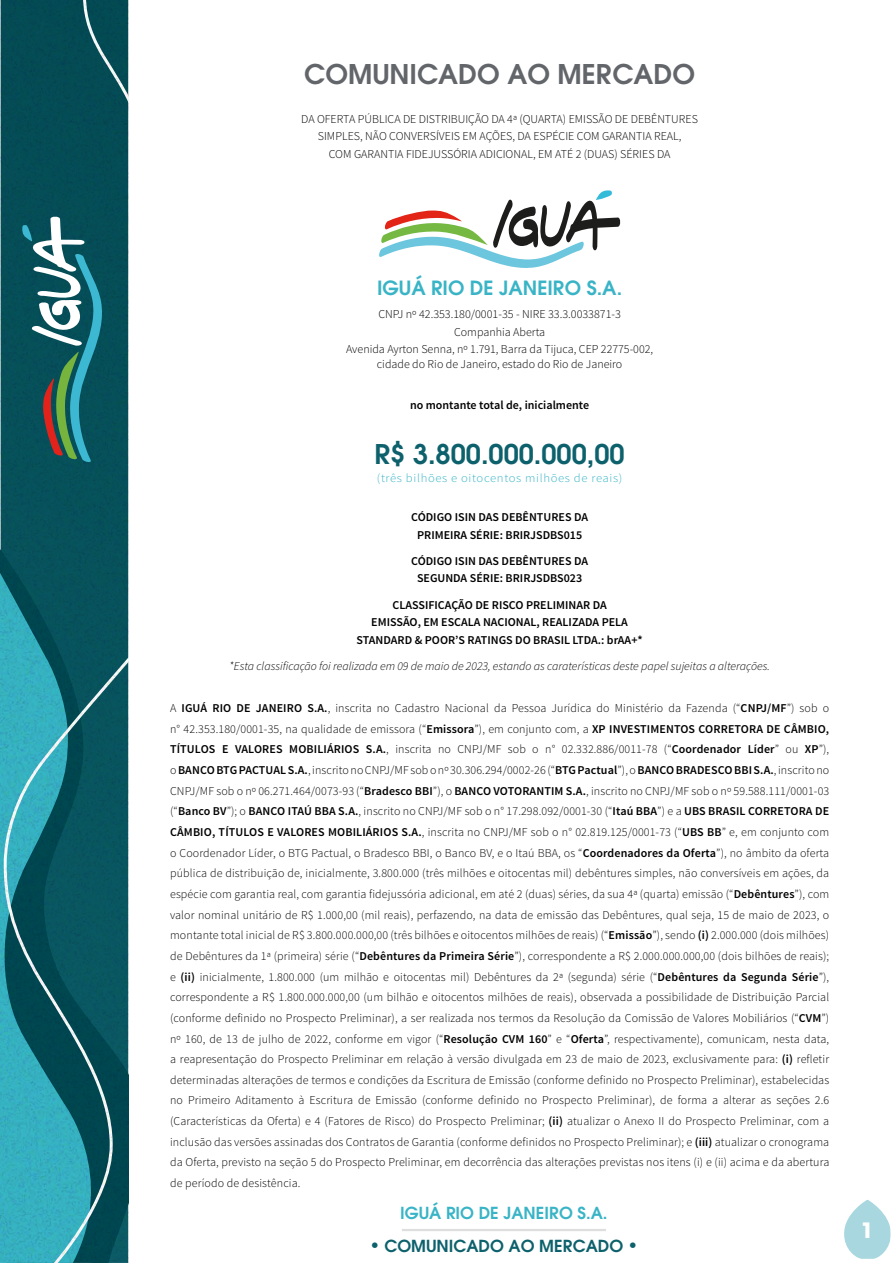
<style>
.page{position:relative;width:893px;height:1263px;background:#fff}
.page>*{position:absolute;margin:0;border:0;box-sizing:border-box;transform-origin:0 0}
.t1{font:600 27px "ITC Avant Garde Pro";color:#626569}
.t2{font:600 27px "ITC Avant Garde Pro";color:#0d616c}
.t3{font:700 21px "ITC Avant Garde Pro";color:#fff}
.t4{font:600 19.5px "ITC Avant Garde Pro";color:#39b4c6}
.t5{font:600 16.5px "ITC Avant Garde Pro";color:#0d616c}
.t6{font:600 16.5px "ITC Avant Garde Pro";color:#39b4c6}
.t7{font:300 12px/20.7px "Source Sans Pro";color:#000;text-align:justify}
.t8{font:600 12px/17.7px "Source Sans Pro";color:#000;text-align:center}
.t9{font:italic 300 12px "Source Sans Pro";color:#000}
.t10{font:300 12px "Source Sans Pro";letter-spacing:.05em;color:#39b4c6;scale:1.06 1}
.s1{font-weight:600}
.s2{font-size:18px}
</style>
<div class="page">
<hr style="left:402px;top:1229px;width:204px;height:2px;background:#ccc">
<img style="left:1px;top:0;width:127px;height:1263px">
<svg style="left:22px;top:216px;width:82px;height:248px;background:#327074"></svg>
<svg style="left:844px;top:1200px;width:46px;height:59px"></svg>
<svg style="left:379px;top:190px;width:241px;height:78px"></svg>
<h2 class="t1" style="left:304px;top:56px;width:392px">COMUNICADO AO MERCADO</h2>
<p class="t7" style="left:301px;top:110px;width:398px;line-height:17.7px;text-align:center">DA OFERTA PÚBLICA DE DISTRIBUIÇÃO DA 4ª (QUARTA) EMISSÃO DE DEBÊNTURES<br>SIMPLES, NÃO CONVERSÍVEIS EM AÇÕES, DA ESPÉCIE COM GARANTIA REAL,<br>COM GARANTIA FIDEJUSSÓRIA ADICIONAL, EM ATÉ 2 (DUAS) SÉRIES DA</p>
<h3 class="t4" style="left:377px;top:275px;width:247px">IGUÁ RIO DE JANEIRO S.A.</h3>
<p class="t7" style="left:346px;top:305px;width:308px;line-height:17.7px;text-align:center">CNPJ nº 42.353.180/0001-35 - NIRE 33.3.0033871-3<br>Companhia Aberta<br>Avenida Ayrton Senna, nº 1.791, Barra da Tijuca, CEP 22775-002,</p>
<p class="t7" style="left:377px;top:354px;width:247px">cidade do Rio de Janeiro, estado do Rio de Janeiro</p>
<p class="t8" style="left:410px;top:397px;width:181px">no montante total de, inicialmente</p>
<h2 class="t2" style="left:375px;top:437px;width:252px">R$ 3.800.000.000,00</h2>
<p class="t10" style="left:377px;top:471px;width:233px">(três bilhões e oitocentos milhões de reais)</p>
<p class="t8" style="left:411px;top:508px;width:178px">CÓDIGO ISIN DAS DEBÊNTURES DA<br>PRIMEIRA SÉRIE: BRIRJSDBS015</p>
<p class="t8" style="left:411px;top:552px;width:178px">CÓDIGO ISIN DAS DEBÊNTURES DA<br>SEGUNDA SÉRIE: BRIRJSDBS023</p>
<p class="t8" style="left:357px;top:596px;width:288px">CLASSIFICAÇÃO DE RISCO PRELIMINAR DA<br>EMISSÃO, EM ESCALA NACIONAL, REALIZADA PELA<br>STANDARD &amp; POOR’S RATINGS DO BRASIL LTDA.: brAA+*</p>
<p class="t9" style="left:229px;top:659px;width:542px">*Esta classificação foi realizada em 09 de maio de 2023, estando as caraterísticas deste papel sujeitas a alterações.</p>
<p class="t7" style="left:170px;top:698px;width:661px">A <span class="s1">IGUÁ RIO DE JANEIRO S.A.</span>, inscrita no Cadastro Nacional da Pessoa Jurídica do Ministério da Fazenda (“<span class="s1">CNPJ/MF</span>”) sob o n° 42.353.180/0001-35, na qualidade de emissora (“<span class="s1">Emissora</span>”), em conjunto com, a <span class="s1">XP INVESTIMENTOS CORRETORA DE CÂMBIO, TÍTULOS E VALORES MOBILIÁRIOS S.A.</span>, inscrita no CNPJ/MF sob o n° 02.332.886/0011-78 (“<span class="s1">Coordenador Líder</span>” ou <span class="s1">XP</span>”),</p>
<p class="t7" style="left:170px;top:760px;width:661px">o <span class="s1">BANCO BTG PACTUAL S.A.</span>, inscrito no CNPJ/MF sob o nº 30.306.294/0002-26 (“<span class="s1">BTG Pactual</span>”), o <span class="s1">BANCO BRADESCO BBI S.A.</span>, inscrito no CNPJ/MF sob o nº 06.271.464/0073-93 (“<span class="s1">Bradesco BBI</span>”), o <span class="s1">BANCO VOTORANTIM S.A.</span>, inscrito no CNPJ/MF sob o nº 59.588.111/0001-03 (“<span class="s1">Banco BV</span>”); o <span class="s1">BANCO ITAÚ BBA S.A.</span>, inscrito no CNPJ/MF sob o n° 17.298.092/0001-30 (“<span class="s1">Itaú BBA</span>”) e a <span class="s1">UBS BRASIL CORRETORA DE CÂMBIO, TÍTULOS E VALORES MOBILIÁRIOS S.A.</span>, inscrita no CNPJ/MF sob o n° 02.819.125/0001-73 (“<span class="s1">UBS BB</span>” e, em conjunto com</p>
<p class="t7" style="left:170px;top:842px;width:661px">o Coordenador Líder, o BTG Pactual, o Bradesco BBI, o Banco BV, e o Itaú BBA, os “<span class="s1">Coordenadores da Oferta</span>”), no âmbito da oferta pública de distribuição de, inicialmente, 3.800.000 (três milhões e oitocentas mil) debêntures simples, não conversíveis em ações, da espécie com garantia real, com garantia fidejussória adicional, em até 2 (duas) séries, da sua 4ª (quarta) emissão (“<span class="s1">Debêntures</span>”), com valor nominal unitário de R$ 1.000,00 (mil reais), perfazendo, na data de emissão das Debêntures, qual seja, 15 de maio de 2023, o montante total inicial de R$ 3.800.000.000,00 (três bilhões e oitocentos milhões de reais) (“<span class="s1">Emissão</span>”), sendo <span class="s1">(i)</span> 2.000.000 (dois milhões) de Debêntures da 1ª (primeira) série (“<span class="s1">Debêntures da Primeira Série</span>”), correspondente a R$ 2.000.000.000,00 (dois bilhões de reais); e <span class="s1">(ii)</span> inicialmente, 1.800.000 (um milhão e oitocentas mil) Debêntures da 2ª (segunda) série (“<span class="s1">Debêntures da Segunda Série</span>”), correspondente a R$ 1.800.000.000,00 (um bilhão e oitocentos milhões de reais), observada a possibilidade de Distribuição Parcial (conforme definido no Prospecto Preliminar), a ser realizada nos termos da Resolução da Comissão de Valores Mobiliários (“<span class="s1">CVM</span>”) nº 160, de 13 de julho de 2022, conforme em vigor (“<span class="s1">Resolução CVM 160</span>” e “<span class="s1">Oferta</span>”, respectivamente), comunicam, nesta data, a reapresentação do Prospecto Preliminar em relação à versão divulgada em 23 de maio de 2023, exclusivamente para: <span class="s1">(i)</span> refletir determinadas alterações de termos e condições da Escritura de Emissão (conforme definido no Prospecto Preliminar), estabelecidas no Primeiro Aditamento à Escritura de Emissão (conforme definido no Prospecto Preliminar), de forma a alterar as seções 2.6 (Características da Oferta) e 4 (Fatores de Risco) do Prospecto Preliminar; <span class="s1">(ii)</span> atualizar o Anexo II do Prospecto Preliminar, com a inclusão das versões assinadas dos Contratos de Garantia (conforme definidos no Prospecto Preliminar); e <span class="s1">(iii)</span> atualizar o cronograma da Oferta, previsto na seção 5 do Prospecto Preliminar, em decorrência das alterações previstas nos itens (i) e (ii) acima e da abertura de período de desistência.</p>
<h3 class="t6" style="left:400px;top:1202px;width:209px">IGUÁ RIO DE JANEIRO S.A.</h3>
<h3 class="t5" style="left:369px;top:1235px;width:270px"><span class="s2">•</span> COMUNICADO AO MERCADO <span class="s2">•</span></h3>
<h2 class="t3" style="left:861px;top:1216px;width:14px">1</h2>
</div>
